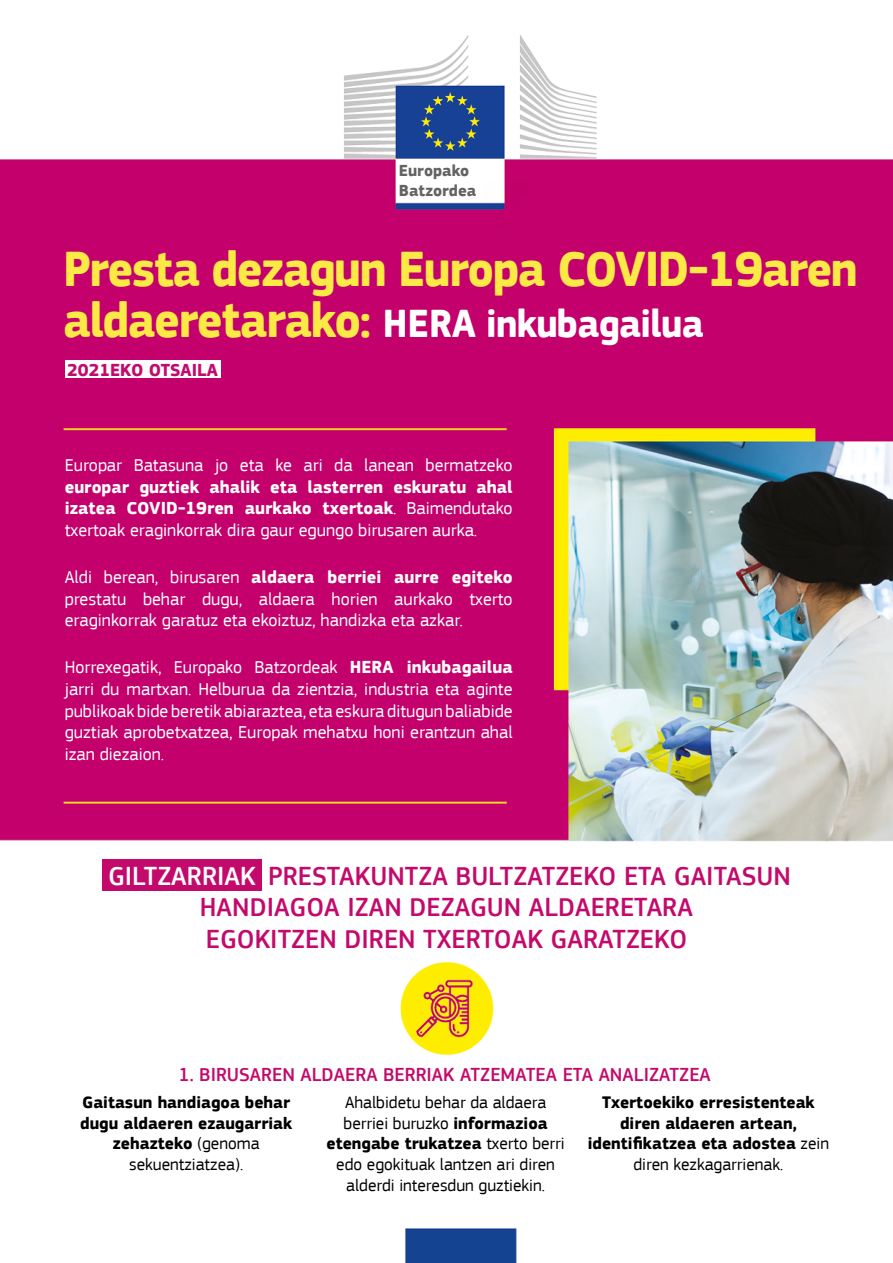
<style>
.page{position:relative;width:893px;height:1263px;background:#fff}
.page>*{position:absolute;margin:0;border:0;box-sizing:border-box;transform-origin:0 0}
.t1{font:700 51px "EC Square Sans Pro";letter-spacing:-.03em;color:#fbe945;scale:.95 1}
.t2{font:700 40.5px "EC Square Sans Pro";letter-spacing:-.02em;color:#fff;scale:.95 1}
.t3{font:500 27px/32px "EC Square Sans Pro";color:#c30a6c;text-align:center}
.t4{font:500 19.5px "EC Square Sans Pro";color:#c30a6c}
.t5{font:18px/21.6px "EC Square Sans Pro";color:#fff;text-align:justify}
.t6{font:700 18px/21.6px "EC Square Sans Pro";color:#fff;text-align:justify}
.t7{font:700 18px "EC Square Sans Pro";color:#c30a6c}
.t8{font:700 17.25px/20.7px "EC Square Sans Pro";color:#000;text-align:center}
.t9{font:17.25px/20.7px "EC Square Sans Pro";color:#000;text-align:center}
.t10{font:700 16.5px/19.5px "EC Square Sans Pro";color:#646363}
.s1{font-size:51px;color:#fbe945}
.s2{font-weight:400}
.s3{font-weight:700}
.s4{color:#fff}
</style>
<div class="page">
<img style="left:0;top:35px;width:893px;height:1228px">
<div style="left:65px;top:360px;width:155px;height:18px;background:#fff"></div>
<div style="left:102px;top:859px;width:160px;height:31px;background:#c30a6c"></div>
<p class="t10" style="left:399px;top:161px;width:79px">Europako<br>Batzordea</p>
<h1 class="t1" style="left:63px;top:239px;width:838px">Presta dezagun Europa COVID-19aren</h1>
<h2 class="t2" style="left:63px;top:300px;width:676px"><span class="s1">aldaeretarako:</span> HERA inkubagailua</h2>
<p class="t7" style="left:67px;top:359px;width:152px">2021EKO OTSAILA</p>
<p class="t5" style="left:65px;top:454px;width:449px">Europar Batasuna jo eta ke ari da lanean bermatzeko</p>
<p class="t6" style="left:65px;top:477px;width:449px">europar guztiek ahalik eta lasterren eskuratu ahal izatea COVID-19ren aurkako txertoak<span class="s2">. Baimendutako txertoak eraginkorrak dira gaur egungo birusaren aurka.</span></p>
<p class="t5" style="left:65px;top:566px;width:449px">Aldi berean, birusaren <span class="s3">aldaera berriei aurre egiteko </span>prestatu behar dugu, aldaera horien aurkako txerto eraginkorrak garatuz eta ekoiztuz, handizka eta azkar.</p>
<p class="t5" style="left:65px;top:657px;width:449px">Horrexegatik, Europako Batzordeak <span class="s3">HERA inkubagailua </span>jarri du martxan. Helburua da zientzia, industria eta aginte publikoak bide beretik abiaraztea, eta eskura ditugun baliabide guztiak aprobetxatzea, Europak mehatxu honi erantzun ahal izan diezaion.</p>
<h3 class="t3" style="left:108px;top:860px;width:684px"><span class="s4">GILTZARRIAK</span> PRESTAKUNTZA BULTZATZEKO ETA GAITASUN<br>HANDIAGOA IZAN DEZAGUN ALDAERETARA<br>EGOKITZEN DIREN TXERTOAK GARATZEKO</h3>
<p class="t4" style="left:179px;top:1063px;width:534px">1. BIRUSAREN ALDAERA BERRIAK ATZEMATEA ETA ANALIZATZEA</p>
<p class="t8" style="left:80px;top:1092px;width:214px">Gaitasun handiagoa behar dugu aldaeren ezaugarriak zehazteko <span class="s2">(genoma sekuentziatzea).</span></p>
<p class="t9" style="left:326px;top:1092px;width:240px">Ahalbidetu behar da aldaera berriei buruzko <span class="s3">informazioa etengabe trukatzea</span> txerto berri edo egokituak lantzen ari diren alderdi interesdun guztiekin.</p>
<p class="t8" style="left:588px;top:1092px;width:243px">Txertoekiko erresistenteak diren aldaeren artean, identifikatzea eta adostea <span class="s2">zein diren kezkagarrienak.</span></p>
</div>
